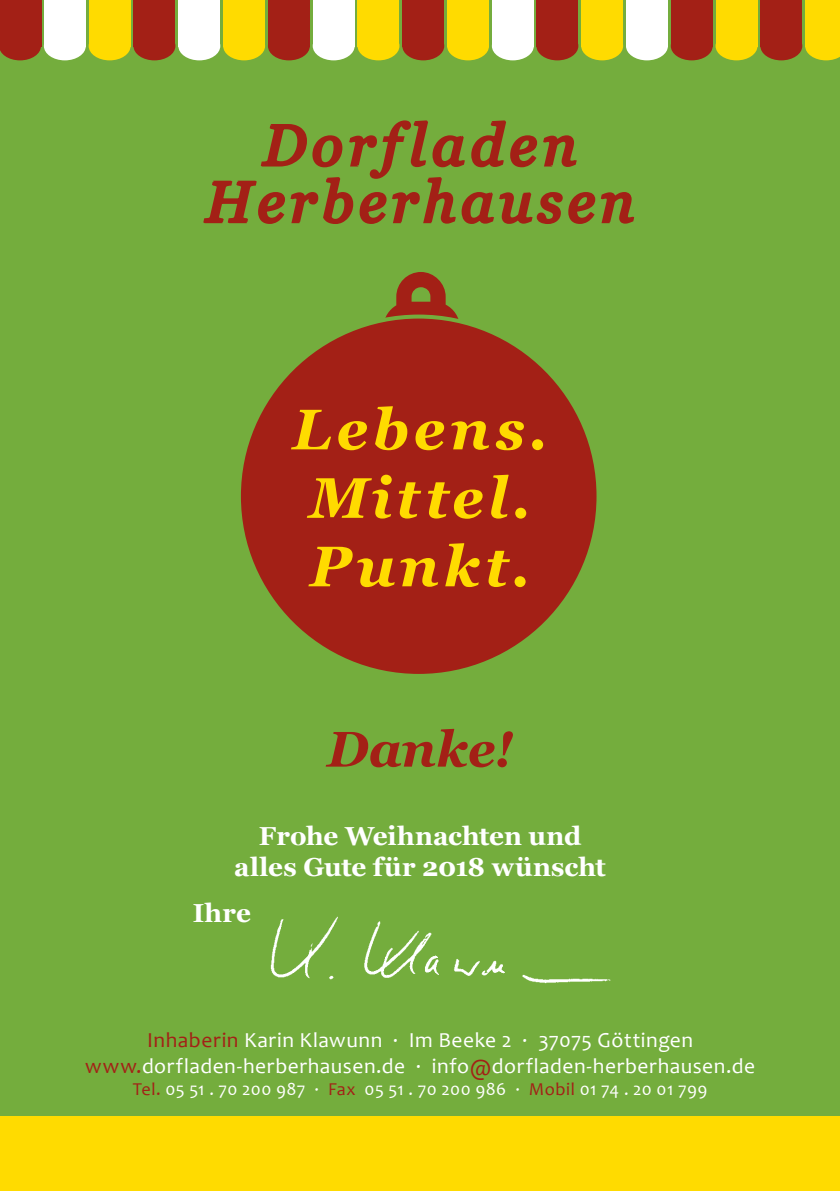
<style>
.page{position:relative;width:840px;height:1191px;background:#fff}
.page>*{position:absolute;margin:0;border:0;box-sizing:border-box;transform-origin:0 0}
.t1{font:italic 700 57px/68.4px "Georgia";letter-spacing:.08em;color:#ffdb00}
.t2{font:italic 700 50px "Georgia";letter-spacing:-.005em;color:#a32016}
.t3{font:700 26px/31.2px "Georgia";color:#fff;text-align:center}
.t4{font:21.4px/25.8px "Candara";letter-spacing:.025em;color:#fff;text-align:center}
.t5{font:18.2px "Candara";letter-spacing:.025em;color:#fff}
.s1{color:#a32016}
</style>
<div class="page">
<div style="left:0;top:0;width:839px;height:1162px;background:#74ad3d"></div>
<svg style="left:386px;top:272px;width:72px;height:46px"></svg>
<svg style="left:203px;top:216px;width:431px;height:8px"></svg>
<svg style="left:205px;top:120px;width:427px;height:102px"></svg>
<div style="left:178px;top:0;width:42px;height:46px;background:#fff"></div>
<div style="left:178px;top:32px;width:42px;height:28px;background:#fff;border-radius:50%"></div>
<div style="left:223px;top:0;width:42px;height:46px;background:#ffdb00"></div>
<div style="left:223px;top:32px;width:42px;height:28px;background:#ffdb00;border-radius:50%"></div>
<div style="left:268px;top:0;width:42px;height:46px;background:#a32016"></div>
<div style="left:268px;top:32px;width:42px;height:28px;background:#a32016;border-radius:50%"></div>
<div style="left:312px;top:0;width:42px;height:46px;background:#fff"></div>
<div style="left:312px;top:32px;width:42px;height:28px;background:#fff;border-radius:50%"></div>
<div style="left:357px;top:0;width:42px;height:46px;background:#ffdb00"></div>
<div style="left:357px;top:32px;width:42px;height:28px;background:#ffdb00;border-radius:50%"></div>
<div style="left:402px;top:0;width:42px;height:46px;background:#a32016"></div>
<div style="left:402px;top:32px;width:42px;height:28px;background:#a32016;border-radius:50%"></div>
<div style="left:447px;top:0;width:41px;height:46px;background:#ffdb00"></div>
<div style="left:447px;top:32px;width:41px;height:28px;background:#ffdb00;border-radius:50%"></div>
<div style="left:491px;top:0;width:42px;height:46px;background:#fff"></div>
<div style="left:491px;top:32px;width:42px;height:28px;background:#fff;border-radius:50%"></div>
<div style="left:760px;top:0;width:41px;height:46px;background:#a32016"></div>
<div style="left:760px;top:32px;width:41px;height:28px;background:#a32016;border-radius:50%"></div>
<div style="left:715px;top:0;width:42px;height:46px;background:#ffdb00"></div>
<div style="left:804px;top:0;width:35px;height:46px;background:#ffdb00"></div>
<div style="left:715px;top:32px;width:42px;height:28px;background:#ffdb00;border-radius:50%"></div>
<svg style="left:804px;top:32px;width:35px;height:28px"></svg>
<div style="left:670px;top:0;width:42px;height:46px;background:#a32016"></div>
<div style="left:670px;top:32px;width:42px;height:28px;background:#a32016;border-radius:50%"></div>
<div style="left:625px;top:0;width:42px;height:46px;background:#fff"></div>
<div style="left:625px;top:32px;width:42px;height:28px;background:#fff;border-radius:50%"></div>
<div style="left:581px;top:0;width:41px;height:46px;background:#ffdb00"></div>
<div style="left:581px;top:32px;width:41px;height:28px;background:#ffdb00;border-radius:50%"></div>
<div style="left:536px;top:0;width:42px;height:46px;background:#a32016"></div>
<div style="left:536px;top:32px;width:42px;height:28px;background:#a32016;border-radius:50%"></div>
<div style="left:0;top:0;width:41px;height:46px;background:#a32016"></div>
<div style="left:0;top:32px;width:41px;height:28px;background:#a32016;border-radius:50%"></div>
<div style="left:44px;top:0;width:42px;height:46px;background:#fff"></div>
<div style="left:44px;top:32px;width:42px;height:28px;background:#fff;border-radius:50%"></div>
<div style="left:89px;top:0;width:41px;height:46px;background:#ffdb00"></div>
<div style="left:89px;top:32px;width:41px;height:28px;background:#ffdb00;border-radius:50%"></div>
<div style="left:133px;top:0;width:42px;height:46px;background:#a32016"></div>
<div style="left:133px;top:32px;width:42px;height:28px;background:#a32016;border-radius:50%"></div>
<div style="left:0;top:1116px;width:839px;height:75px;background:#ffdb00"></div>
<img style="left:270px;top:916px;width:341px;height:68px">
<div style="left:239px;top:316px;width:359px;height:360px;background:#a32016;border-radius:50%"></div>
<h1 class="t1" style="left:292px;top:395px;width:257px">Lebens.<br>Mittel.<br>Punkt.</h1>
<h2 class="t2" style="left:327px;top:717px;width:188px">Danke!</h2>
<p class="t3" style="left:234px;top:820px;width:373px">Frohe Weihnachten und alles Gute für 2018 wünscht</p>
<p class="t3" style="left:193px;top:898px;width:60px">Ihre</p>
<p class="t4" style="left:85px;top:1027px;width:671px"><span class="s1">Inhaberin</span> Karin Klawunn · Im Beeke 2 · 37075 Göttingen <span class="s1">www.</span>dorfladen-herberhausen.de · info<span class="s1">@</span>dorfladen-herberhausen.de</p>
<p class="t5" style="left:133px;top:1077px;width:576px"><span class="s1">Tel.</span> 05 51 . 70 200 987 · <span class="s1">Fax</span> 05 51 . 70 200 986 · <span class="s1">Mobil</span> 01 74 . 20 01 799</p>
</div>
